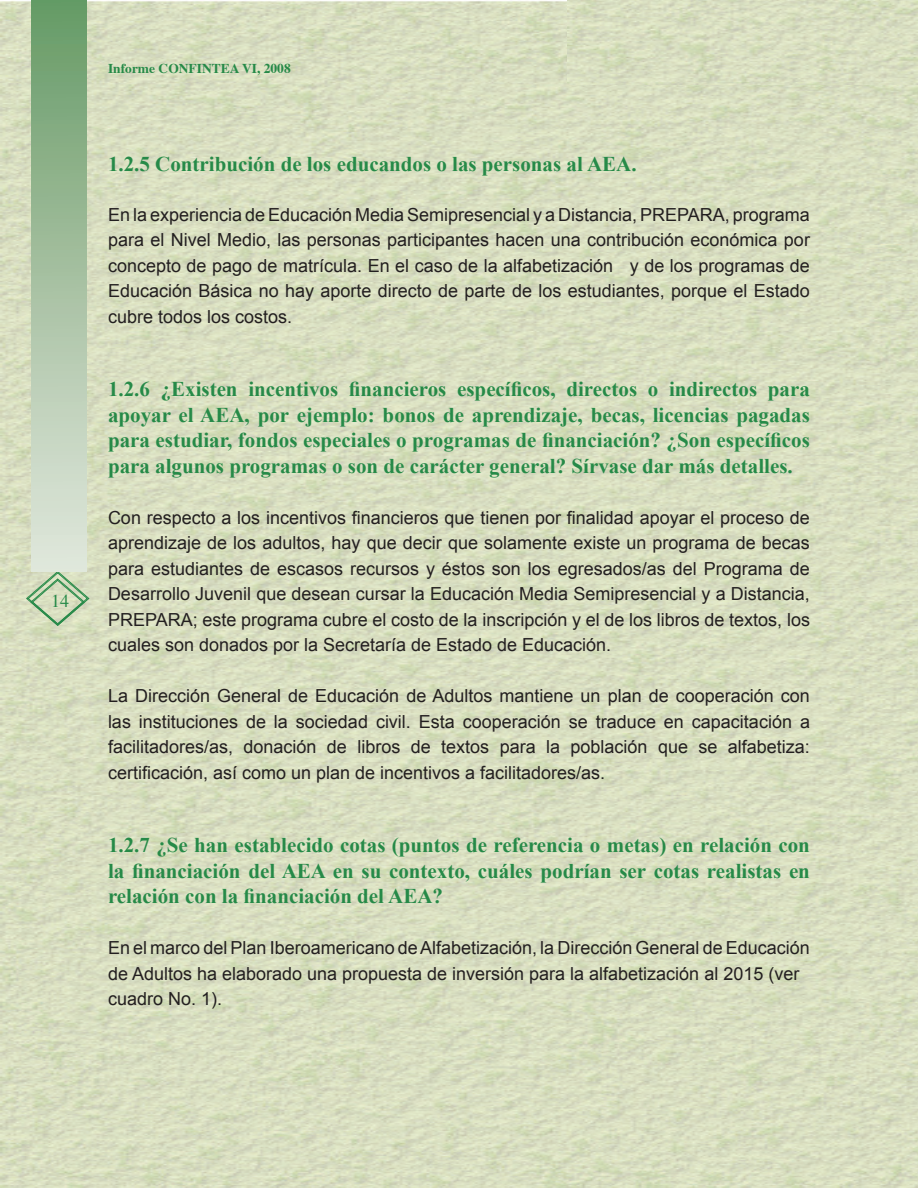
<style>
.page{position:relative;width:918px;height:1188px;background:#fff}
.page>*{position:absolute;margin:0;border:0;box-sizing:border-box;transform-origin:0 0}
.t1{font:700 21px/25.5px "Times New Roman";color:#268a48;text-align:justify}
.t2{font:18px/25.5px "Arial";color:#231f20;text-align:justify}
.t3{font:18px "Times";color:#268a48}
.t4{font:700 13.5px "Times";color:#268a48}
</style>
<div class="page">
<img style="left:0;top:0;width:918px;height:1188px">
<svg style="left:26px;top:571px;width:64px;height:55px;background:#c3d4b2"></svg>
<div style="left:32px;top:580px;width:51px;height:44px;border:1px solid #268a48;border-radius:50%"></div>
<img style="left:567px;top:0;width:351px;height:85px">
<div style="left:32px;top:0;width:55px;height:571px;background:linear-gradient(to bottom,#689a66,#e4e8de)"></div>
<p class="t3" style="left:51px;top:584px;width:19px">14</p>
<p class="t4" style="left:108px;top:55px;width:184px">Informe CONFINTEA VI, 2008</p>
<p class="t1" style="left:108px;top:151px;width:530px">1.2.5 Contribución de los educandos o las personas al AEA.</p>
<p class="t2" style="left:108px;top:202px;width:703px">En la experiencia de Educación Media Semipresencial y a Distancia, PREPARA, programa para el Nivel Medio, las personas participantes hacen una contribución económica por concepto de pago de matrícula. En el caso de la alfabetización y de los programas de Educación Básica no hay aporte directo de parte de los estudiantes, porque el Estado cubre todos los costos.</p>
<p class="t1" style="left:108px;top:376px;width:703px">1.2.6 ¿Existen incentivos financieros específicos, directos o indirectos para apoyar el AEA, por ejemplo: bonos de aprendizaje, becas, licencias pagadas para estudiar, fondos especiales o programas de financiación? ¿Son específicos para algunos programas o son de carácter general? Sírvase dar más detalles.</p>
<p class="t2" style="left:108px;top:505px;width:704px">Con respecto a los incentivos financieros que tienen por finalidad apoyar el proceso de aprendizaje de los adultos, hay que decir que solamente existe un programa de becas para estudiantes de escasos recursos y éstos son los egresados/as del Programa de Desarrollo Juvenil que desean cursar la Educación Media Semipresencial y a Distancia, PREPARA; este programa cubre el costo de la inscripción y el de los libros de textos, los cuales son donados por la Secretaría de Estado de Educación.</p>
<p class="t2" style="left:108px;top:683px;width:704px">La Dirección General de Educación de Adultos mantiene un plan de cooperación con las instituciones de la sociedad civil. Esta cooperación se traduce en capacitación a facilitadores/as, donación de libros de textos para la población que se alfabetiza: certificación, así como un plan de incentivos a facilitadores/as.</p>
<p class="t1" style="left:108px;top:832px;width:704px">1.2.7 ¿Se han establecido cotas (puntos de referencia o metas) en relación con la financiación del AEA en su contexto, cuáles podrían ser cotas realistas en relación con la financiación del AEA?</p>
<p class="t2" style="left:108px;top:935px;width:703px;text-align:left">En el marco del Plan Iberoamericano de Alfabetización, la Dirección General de Educación de Adultos ha elaborado una propuesta de inversión para la alfabetización al 2015 (ver cuadro No. 1).</p>
</div>
